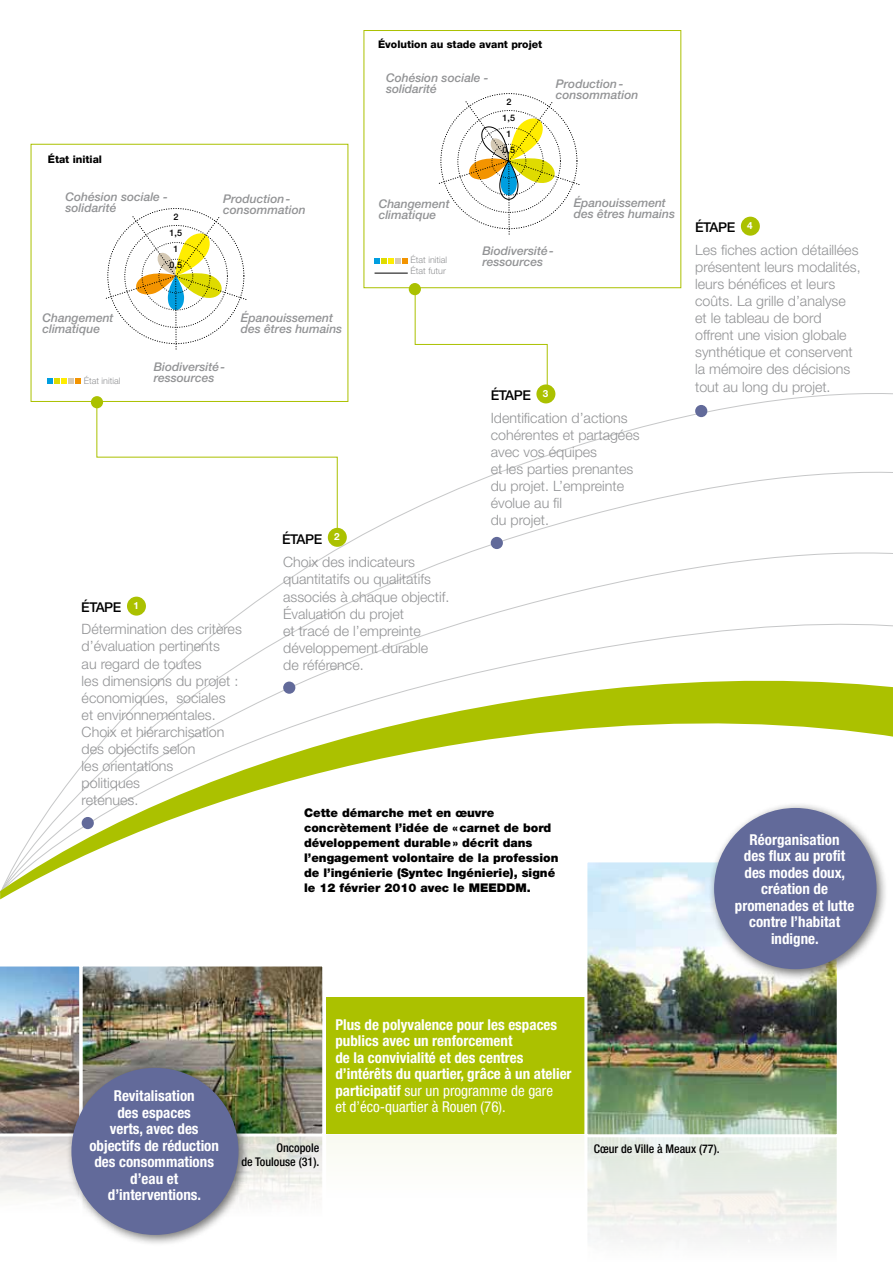
<style>
.page{position:relative;width:893px;height:1263px;background:#fff}
.page>*{position:absolute;margin:0;border:0;box-sizing:border-box;transform-origin:0 0}
.t1{font:700 condensed 15px/16.5px "Helvetica Neue";color:#fff;text-align:center}
.t2{font:300 14.25px/17.1px "Helvetica Neue";color:#929395}
.t3{font:500 13.5px "Helvetica Neue";letter-spacing:-.03em;color:#000}
.t4{font:italic 500 12px/11.2px "Helvetica Neue";color:#929395}
.t5{font:900 12px/15px "Helvetica Neue";color:#000}
.t6{font:500 condensed 12px/14.2px "Helvetica Neue";color:#000;text-align:right}
.t7{font:800 10.5px "Helvetica Neue";color:#000}
.t8{font:300 9px/10.5px "Helvetica Neue";color:#929395}
.t9{font:500 9px/16px "Helvetica Neue";color:#000;text-align:center}
.s1{font-weight:400}
</style>
<div class="page">
<svg style="left:127px;top:513px;width:766px;height:152px"></svg>
<svg style="left:0;top:665px;width:893px;height:234px"></svg>
<img style="left:0;top:966px;width:837px;height:276px">
<img style="left:588px;top:863px;width:248px;height:270px">
<div style="left:584px;top:859px;width:256px;height:278px;border:3px solid #fff"></div>
<div style="left:708px;top:802px;width:180px;height:179px;background:#000;opacity:.55"></div>
<div style="left:714px;top:808px;width:162px;height:161px;background:#626a9a;border-radius:50%"></div>
<div style="left:65px;top:1062px;width:186px;height:185px;background:#000;opacity:.55"></div>
<div style="left:71px;top:1068px;width:168px;height:167px;background:#626a9a;border-radius:50%"></div>
<div style="left:283px;top:681px;width:12px;height:13px;background:#626a9a;border-radius:50%"></div>
<div style="left:82px;top:817px;width:12px;height:12px;background:#626a9a;border-radius:50%"></div>
<div style="left:127px;top:597px;width:19px;height:19px;background:#abc100;border-radius:50%"></div>
<div style="left:328px;top:528px;width:19px;height:19px;background:#abc100;border-radius:50%"></div>
<div style="left:491px;top:537px;width:12px;height:12px;background:#626a9a;border-radius:50%"></div>
<div style="left:536px;top:384px;width:19px;height:19px;background:#abc100;border-radius:50%"></div>
<div style="left:695px;top:405px;width:12px;height:12px;background:#626a9a;border-radius:50%"></div>
<div style="left:741px;top:217px;width:19px;height:19px;background:#abc100;border-radius:50%"></div>
<svg style="left:96px;top:402px;width:242px;height:130px"></svg>
<svg style="left:414px;top:288px;width:134px;height:101px"></svg>
<div style="left:91px;top:396px;width:12px;height:12px;background:#abc100;border-radius:50%"></div>
<div style="left:409px;top:283px;width:12px;height:12px;background:#abc100;border-radius:50%"></div>
<svg style="left:105px;top:215px;width:142px;height:134px"></svg>
<svg style="left:48px;top:378px;width:33px;height:6px"></svg>
<svg style="left:438px;top:100px;width:142px;height:134px"></svg>
<svg style="left:374px;top:258px;width:34px;height:5px"></svg>
<hr style="left:375px;top:273px;width:33px;height:1px;background:#000">
<p class="t7" style="left:48px;top:153px;width:56px">État initial</p>
<p class="t4" style="left:65px;top:191px;width:104px">Cohésion sociale - solidarité</p>
<p class="t4" style="left:223px;top:193px;width:84px">Production&shy;consommation</p>
<p class="t9" style="left:170px;top:209px;width:14px">2<br>1,5<br>1<br>0,5</p>
<p class="t4" style="left:43px;top:312px;width:73px">Changement climatique</p>
<p class="t8" style="left:84px;top:375px;width:38px">État initial</p>
<p class="t4" style="left:154px;top:361px;width:73px">Biodiversité&shy;ressources</p>
<p class="t4" style="left:241px;top:312px;width:103px">Épanouissement des êtres humains</p>
<p class="t3" style="left:282px;top:531px;width:59px">ÉTAPE <sup>2</sup></p>
<p class="t7" style="left:378px;top:38px;width:166px">évolution au stade avant projet</p>
<p class="t4" style="left:386px;top:72px;width:104px">Cohésion sociale - solidarité</p>
<p class="t9" style="left:503px;top:94px;width:14px">2<br>1,5<br>1<br>0,5</p>
<p class="t4" style="left:556px;top:78px;width:84px">Production&shy;consommation</p>
<p class="t4" style="left:379px;top:198px;width:73px">Changement climatique</p>
<p class="t4" style="left:574px;top:197px;width:103px">Épanouissement des êtres humains</p>
<p class="t8" style="left:411px;top:255px;width:38px">État initial<br>État futur</p>
<p class="t4" style="left:482px;top:245px;width:73px">Biodiversité&shy;ressources</p>
<p class="t3" style="left:491px;top:387px;width:59px">ÉTAPE <sup>3</sup></p>
<p class="t2" style="left:491px;top:409px;width:150px">Identification d’actions cohérentes et partagées avec vos équipes<br>et les parties prenantes du projet. L’empreinte évolue au fil<br>du projet.</p>
<p class="t3" style="left:81px;top:599px;width:59px">ÉTAPE <sup>1</sup></p>
<p class="t2" style="left:82px;top:620px;width:162px">Détermination des critères d’évaluation pertinents<br>au regard de toutes<br>les dimensions du projet : économiques, sociales<br>et environnementales.<br>Choix et hiérarchisation des objectifs selon<br>les orientations<br>politiques<br>retenues.</p>
<p class="t2" style="left:283px;top:553px;width:168px">Choix des indicateurs quantitatifs ou qualitatifs associés à chaque objectif.<br>Évaluation du projet<br>et tracé de l’empreinte développement durable<br>de référence.</p>
<p class="t5" style="left:304px;top:805px;width:256px">Cette démarche met en œuvre concrètement l’idée de «carnet de bord développement durable» décrit dans l’engagement volontaire de la profession de l’ingénierie (Syntec Ingénierie), signé le 12 février 2010 avec le MEEDDM.</p>
<p class="t3" style="left:695px;top:219px;width:59px">ÉTAPE <sup>4</sup></p>
<p class="t2" style="left:695px;top:241px;width:167px">Les fiches action détaillées présentent leurs modalités, leurs bénéfices et leurs coûts. La grille d’analyse et le tableau de bord offrent une vision globale synthétique et conservent la mémoire des décisions tout au long du projet.</p>
<p class="t1" style="left:735px;top:831px;width:121px">Réorganisation<br>des flux au profit des modes doux, création de promenades et lutte contre l’habitat indigne.</p>
<p class="t1" style="left:89px;top:1088px;width:131px">Revitalisation<br>des espaces<br>verts, avec des objectifs de réduction des consommations d’eau et d’interventions.</p>
<p class="t1" style="left:335px;top:1016px;width:238px;text-align:left">Plus de polyvalence pour les espaces publics avec un renforcement<br>de la convivialité et des centres d’intérêts du quartier, grâce à un atelier participatif <span class="s1">sur un programme de gare<br>et d’éco-quartier à Rouen (76).</span></p>
<p class="t6" style="left:241px;top:1140px;width:79px">Oncopole<br>de Toulouse (31).</p>
<p class="t6" style="left:594px;top:1141px;width:127px">Cœur de Ville à Meaux (77).</p>
</div>
